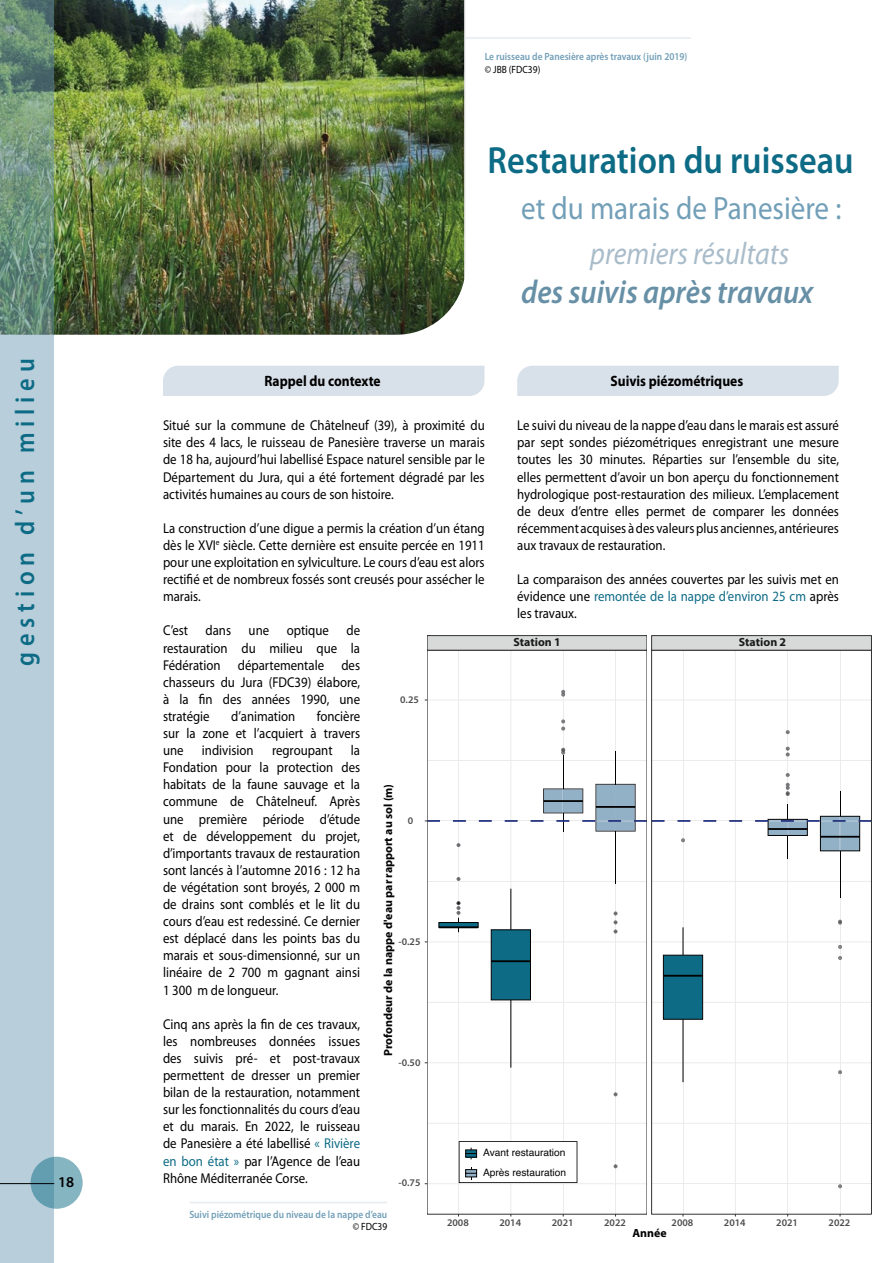
<style>
.page{position:relative;width:893px;height:1263px;background:#fff}
.page>*{position:absolute;margin:0;border:0;box-sizing:border-box;transform-origin:0 0}
.t1{font:600 37.95px "Myriad Pro";color:#0d6b85;scale:.9 1}
.t2{font:italic 600 33px "Myriad Pro";color:#6790a6;scale:.9 1}
.t3{font:32.25px "Myriad Pro";color:#729fb8;scale:.9 1}
.t4{font:italic 31.35px "Myriad Pro";color:#a9bcca;scale:.9 1}
.t5{font:600 27px "Myriad Pro";letter-spacing:.24em;color:#0d6b85;scale:.9 1}
.t6{font:700 15px "Myriad Pro";color:#000;scale:.9 1}
.t7{font:600 15px "Myriad Pro";color:#000}
.t8{font:14.25px/17.1px "Myriad Pro";color:#000;text-align:justify;scale:.9 1}
.t9{font:700 11.85px "Myriad Pro";color:#020203}
.t10{font:700 11.85px "Myriad Pro";color:#1a1a1a}
.t11{font:600 10.5px "Myriad Pro";color:#729fb8;scale:.9 1}
.t12{font:10.5px "Myriad Pro";color:#000;scale:.9 1}
.t13{font:600 10.2px "Myriad Pro";color:#4d4d4e}
.t14{font:10.2px/19.8px "Helvetica";color:#020203}
.s1{color:#0d6b85}
</style>
<div class="page">
<hr style="left:455px;top:37px;width:236px;height:2px;background:#e6ebf1">
<img style="left:54px;top:0;width:410px;height:335px">
<svg style="left:0;top:0;width:54px;height:1263px;background:#a3bec1"></svg>
<div style="left:163px;top:366px;width:321px;height:30px;background:#d8e1ea"></div>
<div style="left:517px;top:366px;width:322px;height:30px;background:#d8e1ea"></div>
<svg style="left:31px;top:1157px;width:52px;height:52px;background:#78abba"></svg>
<hr style="left:0;top:1183px;width:54px;height:1px;background:#000">
<hr style="left:427px;top:1123px;width:220px;height:1px;background:#ecebec">
<hr style="left:427px;top:1002px;width:220px;height:1px;background:#ecebec">
<hr style="left:427px;top:881px;width:220px;height:1px;background:#ecebec">
<hr style="left:427px;top:760px;width:220px;height:1px;background:#ecebec">
<hr style="left:427px;top:1183px;width:220px;height:1px;background:#ecebec">
<hr style="left:427px;top:1062px;width:220px;height:1px;background:#ecebec">
<hr style="left:427px;top:941px;width:220px;height:1px;background:#ecebec">
<hr style="left:427px;top:699px;width:220px;height:1px;background:#ecebec">
<hr style="left:458px;top:650px;width:1px;height:564px;background:#ecebec">
<hr style="left:510px;top:650px;width:1px;height:564px;background:#ecebec">
<hr style="left:563px;top:650px;width:1px;height:564px;background:#ecebec">
<hr style="left:615px;top:650px;width:1px;height:564px;background:#ecebec">
<svg style="left:561px;top:719px;width:4px;height:11px"></svg>
<svg style="left:561px;top:748px;width:4px;height:7px"></svg>
<svg style="left:561px;top:690px;width:4px;height:7px"></svg>
<hr style="left:563px;top:755px;width:1px;height:34px;background:#020203">
<svg style="left:614px;top:1092px;width:3px;height:4px"></svg>
<svg style="left:614px;top:1164px;width:3px;height:4px"></svg>
<svg style="left:614px;top:911px;width:3px;height:22px"></svg>
<hr style="left:615px;top:751px;width:1px;height:33px;background:#020203">
<hr style="left:615px;top:831px;width:1px;height:53px;background:#020203">
<svg style="left:457px;top:877px;width:3px;height:4px"></svg>
<svg style="left:457px;top:901px;width:3px;height:31px"></svg>
<svg style="left:438px;top:922px;width:41px;height:6px"></svg>
<hr style="left:439px;top:926px;width:39px;height:2px;background:#020203">
<hr style="left:510px;top:889px;width:1px;height:41px;background:#020203">
<hr style="left:510px;top:1000px;width:1px;height:68px;background:#020203">
<div style="left:491px;top:929px;width:40px;height:71px;background:#0d6b85;border:1px solid #020203"></div>
<hr style="left:491px;top:960px;width:39px;height:2px;background:#020203">
<hr style="left:652px;top:1123px;width:219px;height:1px;background:#ecebec">
<hr style="left:652px;top:1002px;width:219px;height:1px;background:#ecebec">
<hr style="left:652px;top:881px;width:219px;height:1px;background:#ecebec">
<hr style="left:652px;top:760px;width:219px;height:1px;background:#ecebec">
<hr style="left:652px;top:1183px;width:219px;height:1px;background:#ecebec">
<hr style="left:652px;top:1062px;width:219px;height:1px;background:#ecebec">
<hr style="left:652px;top:941px;width:219px;height:1px;background:#ecebec">
<hr style="left:652px;top:699px;width:219px;height:1px;background:#ecebec">
<hr style="left:683px;top:650px;width:1px;height:564px;background:#ecebec">
<hr style="left:735px;top:650px;width:1px;height:564px;background:#ecebec">
<hr style="left:787px;top:650px;width:1px;height:564px;background:#ecebec">
<hr style="left:840px;top:650px;width:1px;height:564px;background:#ecebec">
<svg style="left:786px;top:747px;width:4px;height:9px"></svg>
<svg style="left:786px;top:773px;width:4px;height:4px"></svg>
<svg style="left:786px;top:730px;width:4px;height:4px"></svg>
<svg style="left:838px;top:920px;width:4px;height:5px"></svg>
<svg style="left:838px;top:1070px;width:4px;height:4px"></svg>
<svg style="left:838px;top:1184px;width:4px;height:4px"></svg>
<svg style="left:838px;top:945px;width:4px;height:4px"></svg>
<svg style="left:838px;top:956px;width:4px;height:4px"></svg>
<hr style="left:840px;top:851px;width:1px;height:46px;background:#020203">
<svg style="left:683px;top:927px;width:1px;height:28px"></svg>
<hr style="left:683px;top:1019px;width:1px;height:63px;background:#020203">
<div style="left:663px;top:955px;width:40px;height:65px;background:#0d6b85;border:1px solid #020203"></div>
<hr style="left:663px;top:975px;width:40px;height:2px;background:#020203">
<div style="left:427px;top:636px;width:220px;height:14px;background:#d8dad9"></div>
<div style="left:652px;top:636px;width:219px;height:14px;background:#d8dad9"></div>
<svg style="left:425px;top:783px;width:446px;height:75px"></svg>
<svg style="left:459px;top:1141px;width:118px;height:42px"></svg>
<hr style="left:190px;top:1202px;width:197px;height:1px;background:#e6ebf1">
<h3 class="t5" style="left:8px;top:666px;width:343px;rotate:-90deg">gestion d’un milieu</h3>
<p class="t7" style="left:58px;top:1173px;width:18px">18</p>
<p class="t11" style="left:485px;top:50px;width:227px">Le ruisseau de Panesière après travaux (juin 2019)</p>
<p class="t12" style="left:485px;top:63px;width:63px">© JBB (FDC39)</p>
<h1 class="t1" style="left:488px;top:136px;width:408px">Restauration du ruisseau</h1>
<h3 class="t3" style="left:521px;top:188px;width:357px">et du marais de Panesière :</h3>
<h3 class="t4" style="left:590px;top:235px;width:223px">premiers résultats</h3>
<h2 class="t2" style="left:521px;top:271px;width:326px">des suivis après travaux</h2>
<p class="t6" style="left:264px;top:372px;width:131px">Rappel du contexte</p>
<p class="t8" style="left:163px;top:417px;width:359px">Situé sur la commune de Châtelneuf (39), à proximité du site des 4 lacs, le ruisseau de Panesière traverse un marais de 18 ha, aujourd’hui labellisé Espace naturel sensible par le Département du Jura, qui a été fortement dégradé par les activités humaines au cours de son histoire.</p>
<p class="t8" style="left:163px;top:519px;width:359px">La construction d’une digue a permis la création d’un étang dès le XVI<sup>e</sup> siècle. Cette dernière est ensuite percée en 1911 pour une exploitation en sylviculture. Le cours d’eau est alors rectifié et de nombreux fossés sont creusés pour assécher le marais.</p>
<p class="t8" style="left:163px;top:622px;width:221px">C’est dans une optique de restauration du milieu que la Fédération départementale des chasseurs du Jura (FDC39) élabore, à la fin des années 1990, une stratégie</p>
<p class="t6" style="left:610px;top:372px;width:149px">Suivis piézométriques</p>
<p class="t8" style="left:517px;top:417px;width:359px">Le suivi du niveau de la nappe d’eau dans le marais est assuré par sept sondes piézométriques enregistrant une mesure toutes les 30 minutes. Réparties sur l’ensemble du site, elles permettent d’avoir un bon aperçu du fonctionnement hydrologique post-restauration des milieux. L’emplacement de deux d’entre elles permet de comparer les données récemment acquises à des valeurs plus anciennes, antérieures aux travaux de restauration.</p>
<p class="t8" style="left:517px;top:570px;width:359px">La comparaison des années couvertes par les suivis met en évidence une <span class="s1">remontée de la nappe d’environ 25 cm</span> après les travaux.</p>
<p class="t10" style="left:513px;top:635px;width:49px">Station 1</p>
<p class="t10" style="left:739px;top:635px;width:49px">Station 2</p>
<p class="t13" style="left:400px;top:693px;width:20px">0.25</p>
<p class="t8" style="left:163px;top:707px;width:221px;text-indent:154px">foncière sur la zone et l’acquiert à travers une</p>
<p class="t8" style="left:231px;top:707px;width:73px">d’animation</p>
<p class="t8" style="left:163px;top:741px;width:221px;text-indent:188px">la Fondation pour la protection des habitats de la faune sauvage et la commune de Châtelneuf. Après une première période d’étude et de développement du projet, d’importants travaux de restauration sont lancés à l’automne 2016 : 12 ha de végétation sont broyés, 2 000 m de drains sont comblés et le lit du cours d’eau est redessiné. Ce dernier est déplacé dans les points bas du marais et sous-dimensionné, sur un linéaire de 2 700 m gagnant ainsi 1 300 m de longueur.</p>
<p class="t8" style="left:163px;top:1015px;width:221px">Cinq ans après la fin de ces travaux, les nombreuses données issues des suivis pré- et post-travaux permettent de dresser un premier bilan de la restauration, notamment sur les fonctionnalités du cours d’eau et du marais. En 2022, le ruisseau de Panesière a été labellisé <span class="s1">« Rivière en bon état »</span> par l’Agence de l’eau Rhône Méditerranée Corse.</p>
<p class="t8" style="left:202px;top:741px;width:59px">indivision</p>
<p class="t8" style="left:272px;top:741px;width:69px">regroupant</p>
<p class="t9" style="left:380px;top:1056px;width:274px;rotate:-90deg">Profondeur de la nappe d'eau par rapport au sol (m)</p>
<p class="t13" style="left:408px;top:814px;width:7px">0</p>
<p class="t13" style="left:399px;top:935px;width:23px">-0.25</p>
<p class="t13" style="left:399px;top:1055px;width:23px">-0.50</p>
<p class="t14" style="left:483px;top:1143px;width:85px">Avant restauration<br>Après restauration</p>
<p class="t13" style="left:399px;top:1176px;width:23px">-0.75</p>
<p class="t11" style="left:189px;top:1207px;width:221px">Suivi piézométrique du niveau de la nappe d’eau</p>
<p class="t12" style="left:353px;top:1220px;width:40px">© FDC39</p>
<p class="t13" style="left:447px;top:1216px;width:23px">2008</p>
<p class="t13" style="left:499px;top:1216px;width:23px">2014</p>
<p class="t13" style="left:552px;top:1216px;width:23px">2021</p>
<p class="t13" style="left:604px;top:1216px;width:23px">2022</p>
<p class="t13" style="left:672px;top:1216px;width:23px">2008</p>
<p class="t13" style="left:724px;top:1216px;width:23px">2014</p>
<p class="t13" style="left:776px;top:1216px;width:23px">2021</p>
<p class="t13" style="left:829px;top:1216px;width:23px">2022</p>
<p class="t9" style="left:632px;top:1225px;width:36px">Année</p>
</div>
